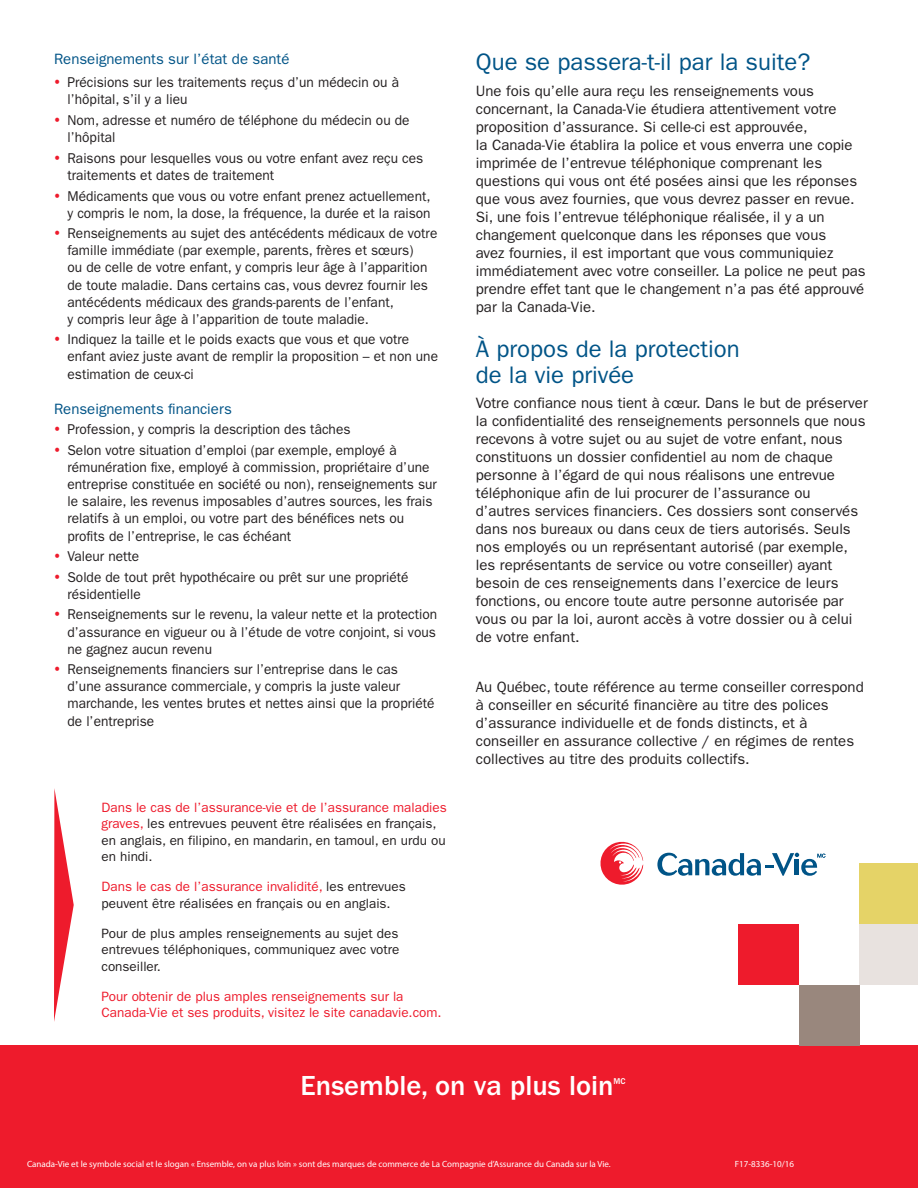
<style>
.page{position:relative;width:918px;height:1188px;background:#fff}
.page>*{position:absolute;margin:0;border:0;box-sizing:border-box;transform-origin:0 0}
.t1{font:500 28.5px "ITC Franklin Gothic Std";color:#fff}
.Blue_sub{font:24px/25.5px "ITC Franklin Gothic Std";color:#005487}
.body{font:15px/18px "ITC Franklin Gothic Std";color:#231f20}
.Black_sub_sub{font:15px "ITC Franklin Gothic Std";color:#005487}
.t2{font:14.25px/17.1px "ITC Franklin Gothic Std";color:#231f20;scale:.96 1}
.body-2{font:13.5px/16.5px "ITC Franklin Gothic Std";color:#231f20}
.body-3{font:13.5px/16.5px "ITC Franklin Gothic Std";color:#ee1b2c}
.t3{font:9px "Myriad Pro";color:#fff}
.t4{font:500 8.7px "ITC Franklin Gothic Std";color:#fff}
.s1{color:#ee1b2c}
</style>
<div class="page">
<div style="left:0;top:1046px;width:918px;height:142px;background:#ee1b2c"></div>
<svg style="left:54px;top:788px;width:20px;height:234px"></svg>
<div style="left:799px;top:985px;width:60px;height:61px;background:#99877d"></div>
<div style="left:738px;top:924px;width:61px;height:61px;background:#ee1b2c"></div>
<div style="left:859px;top:863px;width:59px;height:61px;background:#e5d367"></div>
<div style="left:859px;top:924px;width:59px;height:61px;background:#e8e2df"></div>
<svg style="left:657px;top:853px;width:168px;height:23px"></svg>
<svg style="left:600px;top:842px;width:43px;height:43px"></svg>
<p class="Black_sub_sub" style="left:54px;top:51px;width:237px">Renseignements sur l’état de santé</p>
<p class="t2" style="left:68px;top:74px;width:347px">Précisions sur les traitements reçus d’un médecin ou à l’hôpital, s’il y a lieu</p>
<p class="t2" style="left:68px;top:112px;width:358px">Nom, adresse et numéro de téléphone du médecin ou de l’hôpital</p>
<p class="t2" style="left:68px;top:150px;width:372px">Raisons pour lesquelles vous ou votre enfant avez reçu ces traitements et dates de traitement</p>
<p class="t2" style="left:68px;top:187px;width:380px">Médicaments que vous ou votre enfant prenez actuellement, y compris le nom, la dose, la fréquence, la durée et la raison</p>
<p class="t2" style="left:68px;top:225px;width:387px">Renseignements au sujet des antécédents médicaux de votre famille immédiate (par exemple, parents, frères et sœurs)<br>ou de celle de votre enfant, y compris leur âge à l’apparition de toute maladie. Dans certains cas, vous devrez fournir les antécédents médicaux des grands-parents de l’enfant,<br>y compris leur âge à l’apparition de toute maladie.</p>
<p class="t2" style="left:68px;top:331px;width:388px">Indiquez la taille et le poids exacts que vous et que votre enfant aviez juste avant de remplir la proposition – et non une estimation de ceux-ci</p>
<p class="Black_sub_sub" style="left:54px;top:401px;width:179px">Renseignements financiers</p>
<p class="t2" style="left:68px;top:421px;width:296px">Profession, y compris la description des tâches</p>
<p class="t2" style="left:68px;top:442px;width:386px">Selon votre situation d’emploi (par exemple, employé à rémunération fixe, employé à commission, propriétaire d’une entreprise constituée en société ou non), renseignements sur le salaire, les revenus imposables d’autres sources, les frais relatifs à un emploi, ou votre part des bénéfices nets ou profits de l’entreprise, le cas échéant</p>
<p class="t2" style="left:68px;top:548px;width:76px">Valeur nette</p>
<p class="t2" style="left:68px;top:568px;width:357px">Solde de tout prêt hypothécaire ou prêt sur une propriété résidentielle</p>
<p class="t2" style="left:68px;top:606px;width:387px;text-align:justify">Renseignements sur le revenu, la valeur nette et la protection d’assurance en vigueur ou à l’étude de votre conjoint, si vous ne gagnez aucun revenu</p>
<p class="t2" style="left:68px;top:661px;width:384px">Renseignements financiers sur l’entreprise dans le cas d’une assurance commerciale, y compris la juste valeur marchande, les ventes brutes et nettes ainsi que la propriété de l’entreprise</p>
<p class="body-2" style="left:102px;top:799px;width:347px"><span class="s1">Dans le cas de l’assurance-vie et de l’assurance maladies graves,</span> les entrevues peuvent être réalisées en français, en anglais, en filipino, en mandarin, en tamoul, en urdu ou en hindi.</p>
<p class="body-2" style="left:102px;top:879px;width:306px"><span class="s1">Dans le cas de l’assurance invalidité,</span> les entrevues peuvent être réalisées en français ou en anglais.</p>
<p class="body-2" style="left:102px;top:925px;width:300px;text-align:justify">Pour de plus amples renseignements au sujet des entrevues téléphoniques, communiquez avec votre conseiller.</p>
<p class="body-3" style="left:102px;top:988px;width:342px">Pour obtenir de plus amples renseignements sur la<br>Canada-Vie et ses produits, visitez le site canadavie.com.</p>
<p class="Blue_sub" style="left:476px;top:50px;width:336px">Que se passera-t-il par la suite?</p>
<p class="body" style="left:476px;top:82px;width:391px">Une fois qu’elle aura reçu les renseignements vous concernant, la Canada-Vie étudiera attentivement votre proposition d’assurance. Si celle-ci est approuvée,<br>la Canada-Vie établira la police et vous enverra une copie imprimée de l’entrevue téléphonique comprenant les questions qui vous ont été posées ainsi que les réponses que vous avez fournies, que vous devrez passer en revue.<br>Si, une fois l’entrevue téléphonique réalisée, il y a un changement quelconque dans les réponses que vous<br>avez fournies, il est important que vous communiquiez immédiatement avec votre conseiller. La police ne peut pas prendre effet tant que le changement n’a pas été approuvé par la Canada-Vie.</p>
<p class="Blue_sub" style="left:476px;top:337px;width:265px">À propos de la protection de la vie privée</p>
<p class="body" style="left:476px;top:394px;width:393px">Votre confiance nous tient à cœur. Dans le but de préserver la confidentialité des renseignements personnels que nous recevons à votre sujet ou au sujet de votre enfant, nous constituons un dossier confidentiel au nom de chaque personne à l’égard de qui nous réalisons une entrevue téléphonique afin de lui procurer de l’assurance ou d’autres services financiers. Ces dossiers sont conservés dans nos bureaux ou dans ceux de tiers autorisés. Seuls nos employés ou un représentant autorisé (par exemple, les représentants de service ou votre conseiller) ayant besoin de ces renseignements dans l’exercice de leurs fonctions, ou encore toute autre personne autorisée par vous ou par la loi, auront accès à votre dossier ou à celui de votre enfant.</p>
<p class="body" style="left:476px;top:678px;width:389px">Au Québec, toute référence au terme conseiller correspond à conseiller en sécurité financière au titre des polices d’assurance individuelle et de fonds distincts, et à conseiller en assurance collective / en régimes de rentes collectives au titre des produits collectifs.</p>
<p class="t1" style="left:301px;top:1069px;width:314px">Ensemble, on va plus loin</p>
<p class="t4" style="left:614px;top:1076px;width:14px">MC</p>
<p class="t3" style="left:27px;top:1158px;width:585px">Canada-Vie et le symbole social et le slogan « Ensemble, on va plus loin » sont des marques de commerce de La Compagnie d’Assurance du Canada sur la Vie.</p>
<p class="t3" style="left:735px;top:1158px;width:61px">F17-8336-10/16</p>
</div>
